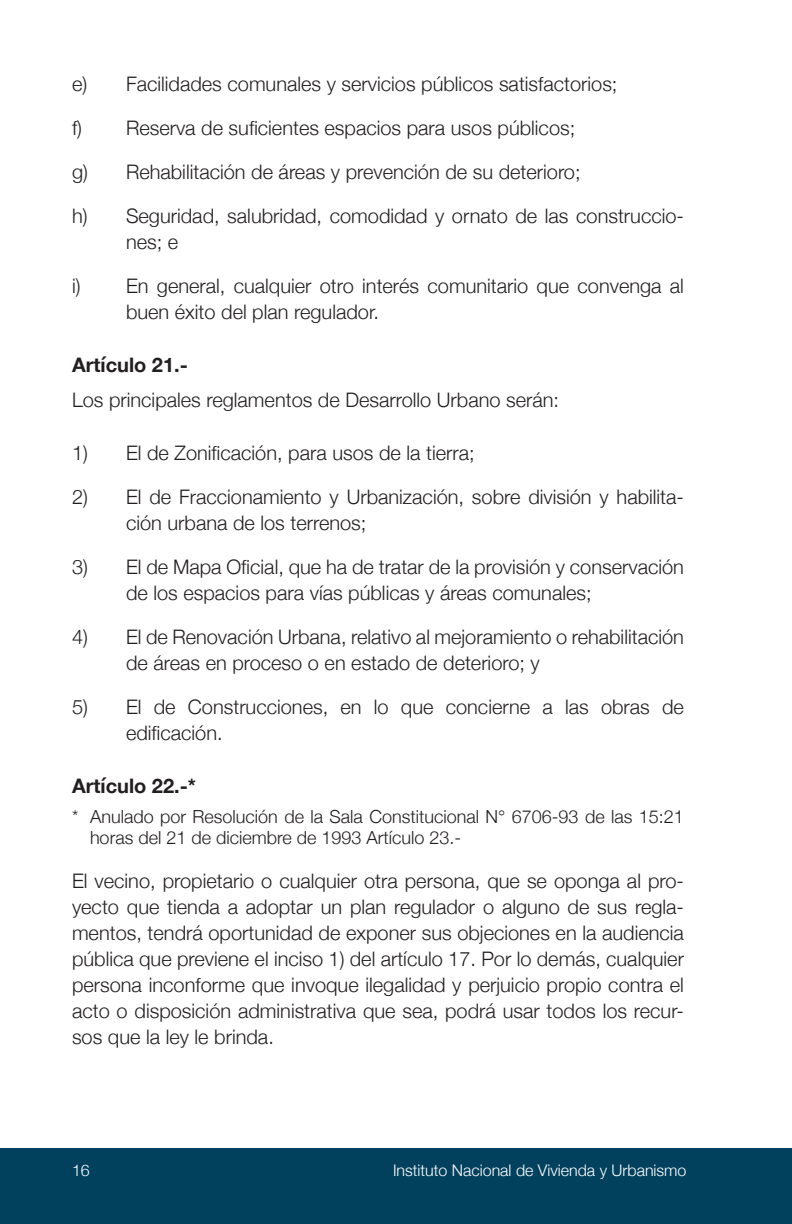
<style>
.page{position:relative;width:792px;height:1224px;background:#fff}
.page>*{position:absolute;margin:0;border:0;box-sizing:border-box;transform-origin:0 0}
.t1{font:300 20px/26px "Helvetica Neue";color:#231f20}
.t2{font:700 20px "Helvetica Neue";color:#231f20}
.t3{font:300 18px/20.8px "Helvetica Neue";color:#231f20}
.t4{font:300 16px "Helvetica Neue";color:#fff}
</style>
<div class="page">
<div style="left:0;top:1149px;width:791px;height:75px;background:#02415e"></div>
<p class="t1" style="left:72px;top:70px;width:547px">e) Facilidades comunales y servicios públicos satisfactorios;</p>
<p class="t1" style="left:72px;top:114px;width:505px">f) Reserva de suficientes espacios para usos públicos;</p>
<p class="t1" style="left:72px;top:158px;width:510px">g) Rehabilitación de áreas y prevención de su deterioro;</p>
<p class="t1" style="left:126px;top:202px;width:560px;text-indent:-54px">h) Seguridad, salubridad, comodidad y ornato de las construccio&shy;nes; e</p>
<p class="t1" style="left:126px;top:272px;width:559px;text-indent:-54px">i) En general, cualquier otro interés comunitario que convenga al buen éxito del plan regulador.</p>
<p class="t2" style="left:72px;top:350px;width:117px">Artículo 21.-</p>
<p class="t1" style="left:72px;top:386px;width:489px">Los principales reglamentos de Desarrollo Urbano serán:</p>
<p class="t1" style="left:72px;top:439px;width:404px">1) El de Zonificación, para usos de la tierra;</p>
<p class="t1" style="left:126px;top:483px;width:559px;text-indent:-54px">2) El de Fraccionamiento y Urbanización, sobre división y habilita&shy;ción urbana de los terrenos;</p>
<p class="t1" style="left:126px;top:553px;width:560px;text-indent:-54px">3) El de Mapa Oficial, que ha de tratar de la provisión y conservación de los espacios para vías públicas y áreas comunales;</p>
<p class="t1" style="left:126px;top:623px;width:560px;text-indent:-54px">4) El de Renovación Urbana, relativo al mejoramiento o rehabilitación de áreas en proceso o en estado de deterioro; y</p>
<p class="t1" style="left:126px;top:693px;width:559px;text-indent:-54px">5) El de Construcciones, en lo que concierne a las obras de edificación.</p>
<p class="t2" style="left:72px;top:771px;width:126px">Artículo 22.-*</p>
<p class="t3" style="left:90px;top:805px;width:596px;text-indent:-18px">* Anulado por Resolución de la Sala Constitucional N° 6706-93 de las 15:21 horas del 21 de diciembre de 1993 Artículo 23.-</p>
<p class="t1" style="left:72px;top:866px;width:614px;text-align:justify">El vecino, propietario o cualquier otra persona, que se oponga al pro&shy;yecto que tienda a adoptar un plan regulador o alguno de sus regla&shy;mentos, tendrá oportunidad de exponer sus objeciones en la audiencia pública que previene el inciso 1) del artículo 17. Por lo demás, cualquier persona inconforme que invoque ilegalidad y perjuicio propio contra el acto o disposición administrativa que sea, podrá usar todos los recur&shy;sos que la ley le brinda.</p>
<p class="t4" style="left:72px;top:1158px;width:19px">16</p>
<p class="t4" style="left:393px;top:1158px;width:295px">Instituto Nacional de Vivienda y Urbanismo</p>
</div>
